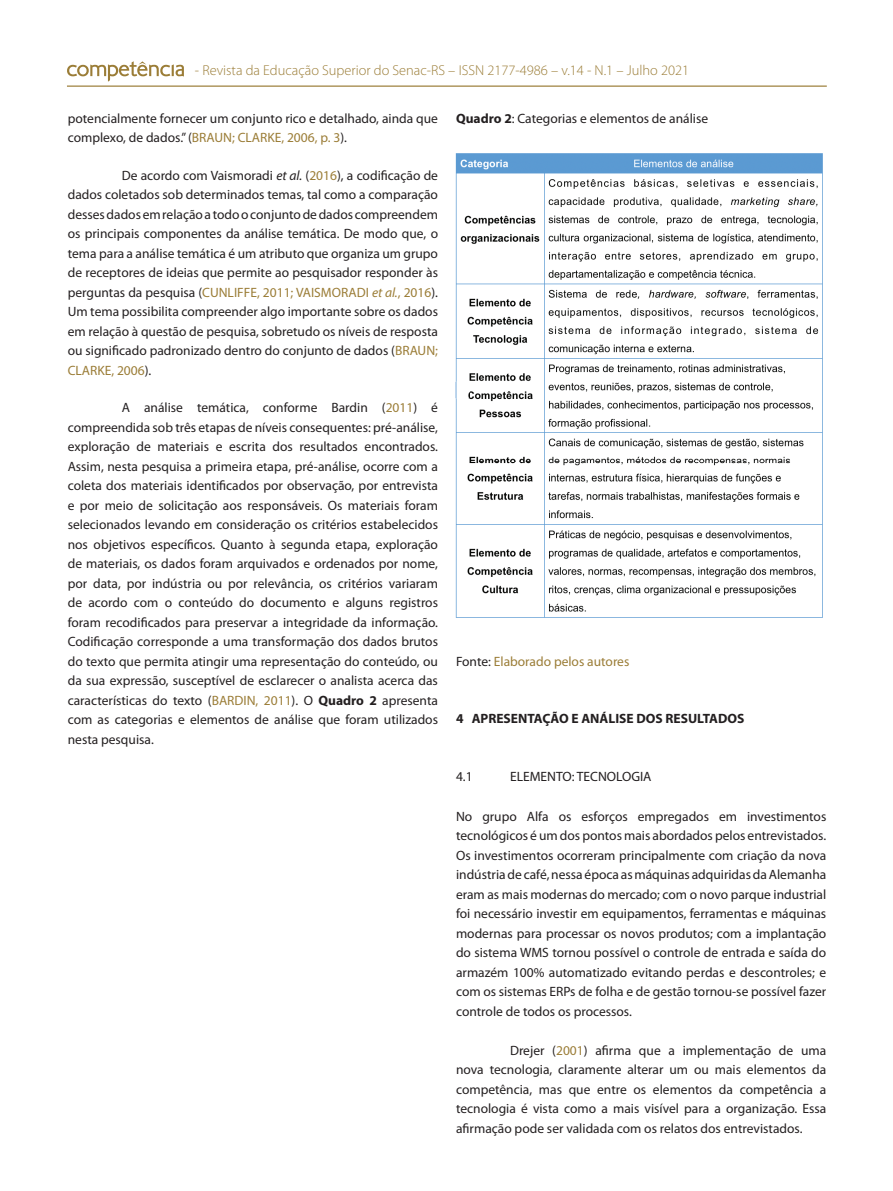
<style>
.page{position:relative;width:893px;height:1191px;background:#fff}
.page>*{position:absolute;margin:0;border:0;box-sizing:border-box;transform-origin:0 0}
.t1{font:300 14.4px "Myriad Pro";color:#9b7d37}
.t2{font:13.5px/19.5px "Myriad Pro";color:#231f20;text-align:justify}
.t3{font:700 13.5px "Myriad Pro";color:#231f20}
.t4{font:13.5px "Myriad Pro";color:#9b7d37}
.s1{color:#9b7d37}
.s2{font-style:italic}
.s3{font-style:italic;color:#9b7d37}
.s4{font-weight:700}
.s5{color:#231f20}
</style>
<div class="page">
<hr style="left:67px;top:85px;width:760px;height:2px;background:#9b7d37">
<svg style="left:67px;top:61px;width:117px;height:20px"></svg>
<img style="left:455px;top:153px;width:368px;height:465px">
<img style="left:455px;top:382px;width:15px;height:16px">
<p class="t1" style="left:195px;top:62px;width:496px">- Revista da Educação Superior do Senac-RS – ISSN 2177-4986 – v.14 - N.1 – Julho 2021</p>
<p class="t2" style="left:68px;top:108px;width:372px">potencialmente fornecer um conjunto rico e detalhado, ainda que complexo, de dados.” (<span class="s1">BRAUN; CLARKE, 2006, p. 3</span>).</p>
<p class="t2" style="left:68px;top:165px;width:372px;text-indent:54px">De acordo com Vaismoradi <span class="s2">et al.</span> (<span class="s1">2016</span>), a codificação de dados coletados sob determinados temas, tal como a comparação desses dados em relação a todo o conjunto de dados compreendem os principais componentes da análise temática. De modo que, o tema para a análise temática é um atributo que organiza um grupo de receptores de ideias que permite ao pesquisador responder às perguntas da pesquisa (<span class="s1">CUNLIFFE, 2011; VAISMORADI</span> <span class="s3">et al.</span><span class="s1">, 2016</span>).<br>Um tema possibilita compreender algo importante sobre os dados em relação à questão de pesquisa, sobretudo os níveis de resposta ou significado padronizado dentro do conjunto de dados (<span class="s1">BRAUN; CLARKE, 2006</span>).</p>
<p class="t2" style="left:68px;top:398px;width:372px;text-indent:54px">A análise temática, conforme Bardin (<span class="s1">2011</span>) é compreendida sob três etapas de níveis consequentes: pré-análise, exploração de materiais e escrita dos resultados encontrados.<br>Assim, nesta pesquisa a primeira etapa, pré-análise, ocorre com a coleta dos materiais identificados por observação, por entrevista e por meio de solicitação aos responsáveis. Os materiais foram selecionados levando em consideração os critérios estabelecidos nos objetivos específicos. Quanto à segunda etapa, exploração de materiais, os dados foram arquivados e ordenados por nome, por data, por indústria ou por relevância, os critérios variaram de acordo com o conteúdo do documento e alguns registros foram recodificados para preservar a integridade da informação.<br>Codificação corresponde a uma transformação dos dados brutos do texto que permita atingir uma representação do conteúdo, ou da sua expressão, susceptível de esclarecer o analista acerca das características do texto (<span class="s1">BARDIN, 2011</span>). O <span class="s4">Quadro 2</span> apresenta com as categorias e elementos de análise que foram utilizados nesta pesquisa.</p>
<p class="t2" style="left:456px;top:108px;width:254px"><span class="s4">Quadro 2</span>: Categorias e elementos de análise</p>
<p class="t4" style="left:456px;top:653px;width:175px"><span class="s5">Fonte:</span> Elaborado pelos autores</p>
<p class="t3" style="left:456px;top:709px;width:290px">4 APRESENTAÇÃO E ANÁLISE DOS RESULTADOS</p>
<p class="t2" style="left:456px;top:767px;width:18px">4.1</p>
<p class="t2" style="left:510px;top:767px;width:143px">ELEMENTO: TECNOLOGIA</p>
<p class="t2" style="left:456px;top:806px;width:372px">No grupo Alfa os esforços empregados em investimentos tecnológicos é um dos pontos mais abordados pelos entrevistados.<br>Os investimentos ocorreram principalmente com criação da nova indústria de café, nessa época as máquinas adquiridas da Alemanha eram as mais modernas do mercado; com o novo parque industrial foi necessário investir em equipamentos, ferramentas e máquinas modernas para processar os novos produtos; com a implantação do sistema WMS tornou possível o controle de entrada e saída do armazém 100% automatizado evitando perdas e descontroles; e com os sistemas ERPs de folha e de gestão tornou-se possível fazer controle de todos os processos.</p>
<p class="t2" style="left:456px;top:1040px;width:372px;text-indent:54px">Drejer (<span class="s1">2001</span>) afirma que a implementação de uma nova tecnologia, claramente alterar um ou mais elementos da competência, mas que entre os elementos da competência a tecnologia é vista como a mais visível para a organização. Essa afirmação pode ser validada com os relatos dos entrevistados.</p>
</div>
